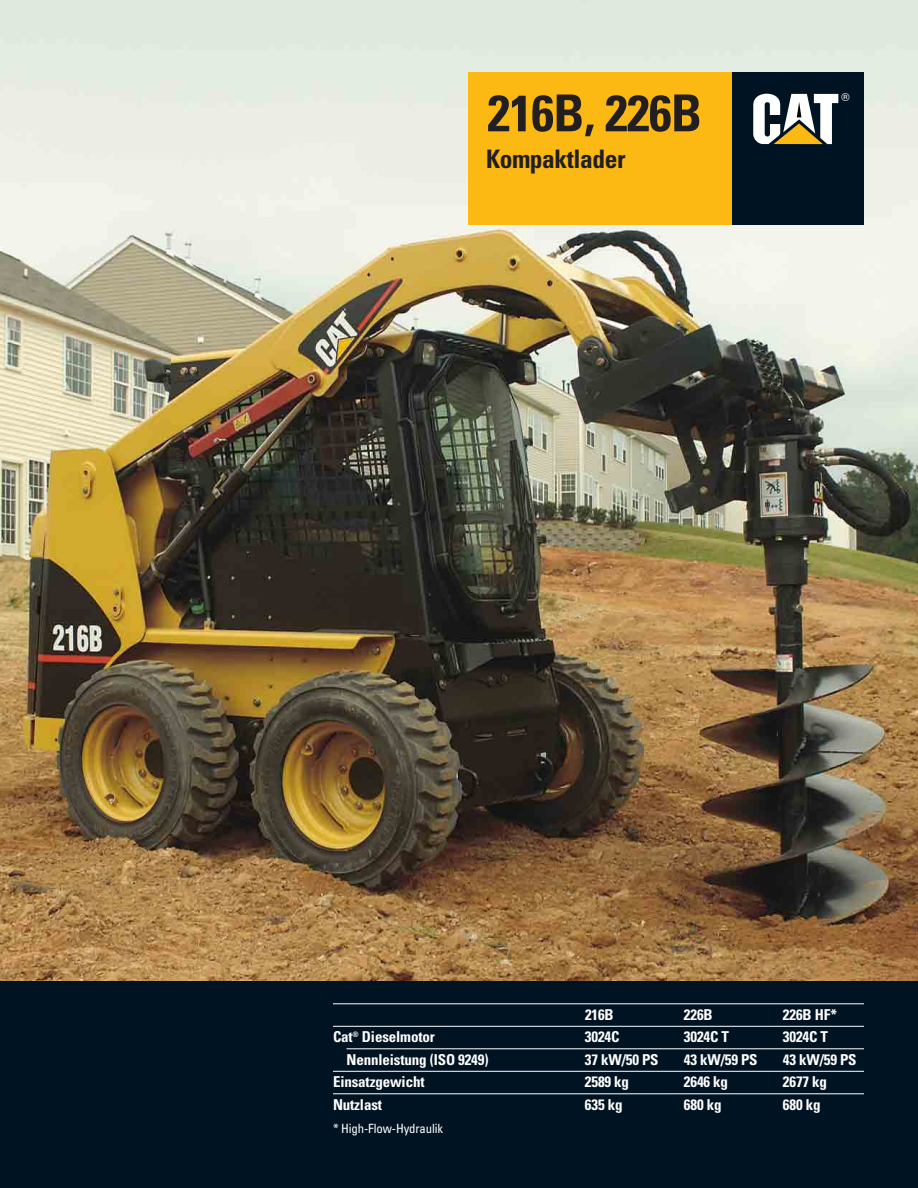
<style>
.page{position:relative;width:918px;height:1188px;background:#fff}
.page>*{position:absolute;margin:0;border:0;box-sizing:border-box;transform-origin:0 0}
.t1{font:700 condensed 51px "Univers";letter-spacing:-.015em;color:#231f20}
.t2{font:700 condensed 25.5px "Univers";letter-spacing:-.02em;color:#231f20}
.t3{font:700 condensed 15px "Univers";letter-spacing:-.01em;color:#fff}
.t4{font:condensed 12.75px "Univers";letter-spacing:-.01em;color:#fff}
.t5{font:10.95px "Helvetica";color:#fff}
</style>
<div class="page">
<img style="left:0;top:0;width:918px;height:981px">
<div style="left:0;top:981px;width:918px;height:207px;background:#001322"></div>
<hr style="left:333px;top:1003px;width:531px;height:1px;background:#fff">
<hr style="left:333px;top:1026px;width:531px;height:1px;background:#fff">
<hr style="left:346px;top:1048px;width:518px;height:1px;background:#fff">
<hr style="left:333px;top:1071px;width:531px;height:1px;background:#fff">
<hr style="left:333px;top:1094px;width:531px;height:1px;background:#fff">
<div style="left:468px;top:72px;width:396px;height:153px;background:#fcb914"></div>
<div style="left:732px;top:72px;width:132px;height:153px;background:#001322"></div>
<svg style="left:753px;top:94px;width:85px;height:50px"></svg>
<h1 class="t1" style="left:488px;top:94px;width:216px">216B, 226B</h1>
<h2 class="t2" style="left:486px;top:150px;width:141px">Kompaktlader</h2>
<p class="t5" style="left:841px;top:93px;width:10px">®</p>
<p class="t3" style="left:585px;top:1009px;width:30px">216B</p>
<p class="t3" style="left:684px;top:1009px;width:30px">226B</p>
<p class="t3" style="left:783px;top:1009px;width:56px">226B HF*</p>
<p class="t3" style="left:333px;top:1032px;width:103px">Cat<sup>®</sup> Dieselmotor</p>
<p class="t3" style="left:585px;top:1032px;width:36px">3024C</p>
<p class="t3" style="left:684px;top:1032px;width:46px">3024C T</p>
<p class="t3" style="left:783px;top:1032px;width:46px">3024C T</p>
<p class="t3" style="left:346px;top:1054px;width:144px">Nennleistung (ISO 9249)</p>
<p class="t3" style="left:585px;top:1054px;width:75px">37 kW/50 PS</p>
<p class="t3" style="left:684px;top:1054px;width:75px">43 kW/59 PS</p>
<p class="t3" style="left:783px;top:1054px;width:75px">43 kW/59 PS</p>
<p class="t3" style="left:333px;top:1077px;width:93px">Einsatzgewicht</p>
<p class="t3" style="left:585px;top:1077px;width:46px">2589 kg</p>
<p class="t3" style="left:684px;top:1077px;width:46px">2646 kg</p>
<p class="t3" style="left:783px;top:1077px;width:46px">2677 kg</p>
<p class="t3" style="left:333px;top:1099px;width:51px">Nutzlast</p>
<p class="t3" style="left:585px;top:1099px;width:39px">635 kg</p>
<p class="t3" style="left:684px;top:1099px;width:39px">680 kg</p>
<p class="t3" style="left:783px;top:1099px;width:39px">680 kg</p>
<p class="t4" style="left:333px;top:1124px;width:112px">* High-Flow-Hydraulik</p>
</div>
